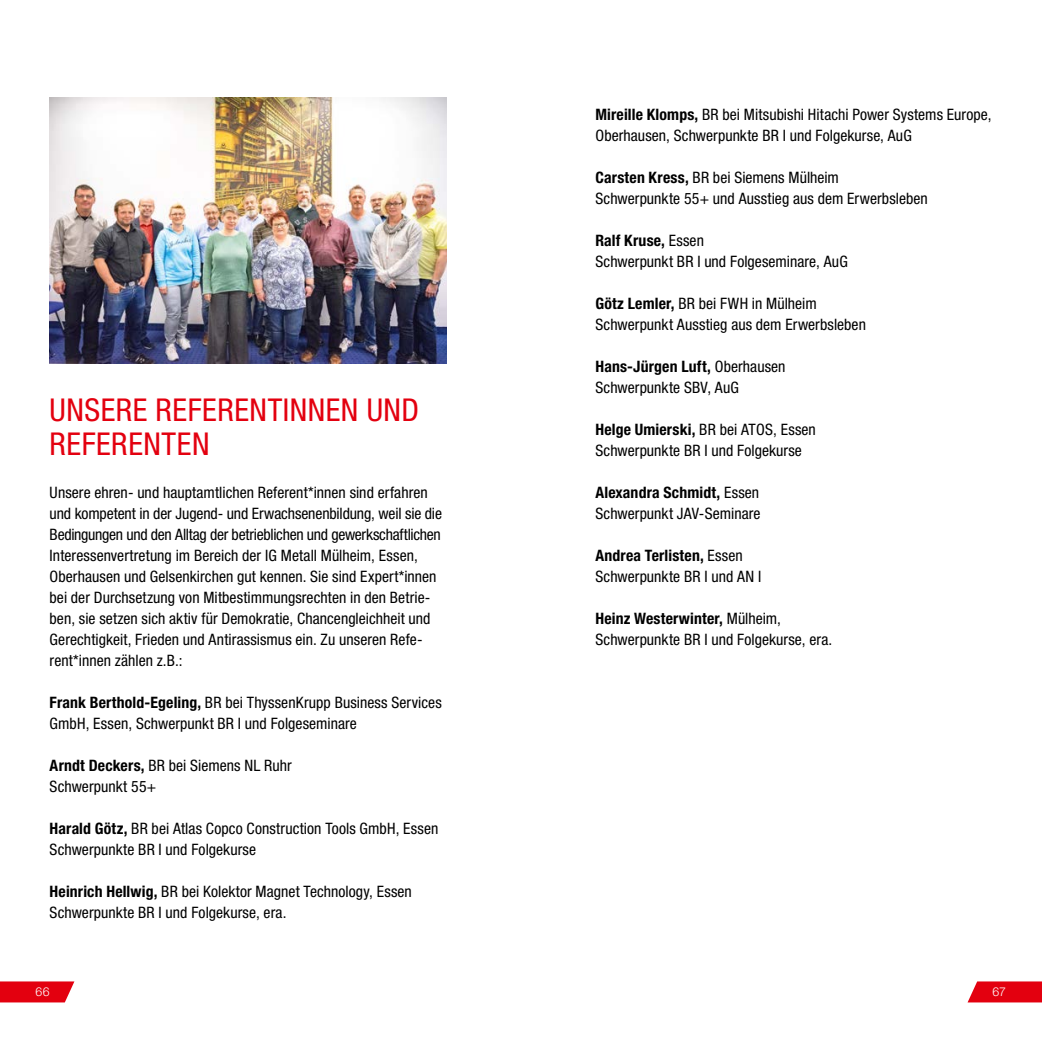
<style>
.page{position:relative;width:1042px;height:1042px;background:#fff}
.page>*{position:absolute;margin:0;border:0;box-sizing:border-box;transform-origin:0 0}
.t1{font:condensed 31.5px/33.2px "Helvetica Neue LT Std";letter-spacing:.015em;color:#e3000f}
.t2{font:condensed 15.75px/21px "Helvetica Neue LT Std";color:#000}
.t3{font:300 12.25px "Helvetica Neue LT Std";color:#fff}
.s1{font-weight:700}
</style>
<div class="page">
<svg style="left:0;top:981px;width:74px;height:21px;background:#e51421"></svg>
<svg style="left:967px;top:981px;width:75px;height:21px;background:#e51725"></svg>
<img style="left:50px;top:98px;width:396px;height:266px">
<h1 class="t1" style="left:50px;top:393px;width:371px">UNSERE REFERENTINNEN UND<br>REFERENTEN</h1>
<p class="t2" style="left:50px;top:482px;width:394px">Unsere ehren- und hauptamtlichen Referent*innen sind erfahren und kompetent in der Jugend- und Erwachsenenbildung, weil sie die Bedingungen und den Alltag der betrieblichen und gewerkschaftlichen Interessenvertretung im Bereich der IG Metall Mülheim, Essen, Oberhausen und Gelsenkirchen gut kennen. Sie sind Expert*innen bei der Durchsetzung von Mitbestimmungsrechten in den Betrie&shy;ben, sie setzen sich aktiv für Demokratie, Chancengleichheit und Gerechtigkeit, Frieden und Antirassismus ein. Zu unseren Refe&shy;rent*innen zählen z.B.:</p>
<p class="t2" style="left:50px;top:692px;width:394px"><span class="s1">Frank Berthold-Egeling,</span> BR bei ThyssenKrupp Business Services<br>GmbH, Essen, Schwerpunkt BR I und Folgeseminare</p>
<p class="t2" style="left:50px;top:755px;width:244px"><span class="s1">Arndt Deckers,</span> BR bei Siemens NL Ruhr<br>Schwerpunkt 55+</p>
<p class="t2" style="left:50px;top:818px;width:390px"><span class="s1">Harald Götz,</span> BR bei Atlas Copco Construction Tools GmbH, Essen<br>Schwerpunkte BR I und Folgekurse</p>
<p class="t2" style="left:50px;top:881px;width:364px"><span class="s1">Heinrich Hellwig,</span> BR bei Kolektor Magnet Technology, Essen<br>Schwerpunkte BR I und Folgekurse, era.</p>
<p class="t2" style="left:595px;top:104px;width:398px"><span class="s1">Mireille Klomps,</span> BR bei Mitsubishi Hitachi Power Systems Europe,<br>Oberhausen, Schwerpunkte BR I und Folgekurse, AuG</p>
<p class="t2" style="left:595px;top:167px;width:334px"><span class="s1">Carsten Kress,</span> BR bei Siemens Mülheim<br>Schwerpunkte 55+ und Ausstieg aus dem Erwerbsleben</p>
<p class="t2" style="left:595px;top:230px;width:254px"><span class="s1">Ralf Kruse,</span> Essen<br>Schwerpunkt BR I und Folgeseminare, AuG</p>
<p class="t2" style="left:595px;top:293px;width:272px"><span class="s1">Götz Lemler,</span> BR bei FWH in Mülheim<br>Schwerpunkt Ausstieg aus dem Erwerbsleben</p>
<p class="t2" style="left:595px;top:356px;width:192px"><span class="s1">Hans-Jürgen Luft,</span> Oberhausen<br>Schwerpunkte SBV, AuG</p>
<p class="t2" style="left:595px;top:419px;width:222px"><span class="s1">Helge Umierski,</span> BR bei ATOS, Essen<br>Schwerpunkte BR I und Folgekurse</p>
<p class="t2" style="left:595px;top:482px;width:167px"><span class="s1">Alexandra Schmidt,</span> Essen<br>Schwerpunkt JAV-Seminare</p>
<p class="t2" style="left:595px;top:545px;width:167px"><span class="s1">Andrea Terlisten,</span> Essen<br>Schwerpunkte BR I und AN I</p>
<p class="t2" style="left:595px;top:608px;width:238px"><span class="s1">Heinz Westerwinter,</span> Mülheim,<br>Schwerpunkte BR I und Folgekurse, era.</p>
<p class="t3" style="left:36px;top:984px;width:16px">66</p>
<p class="t3" style="left:992px;top:984px;width:15px">67</p>
</div>
